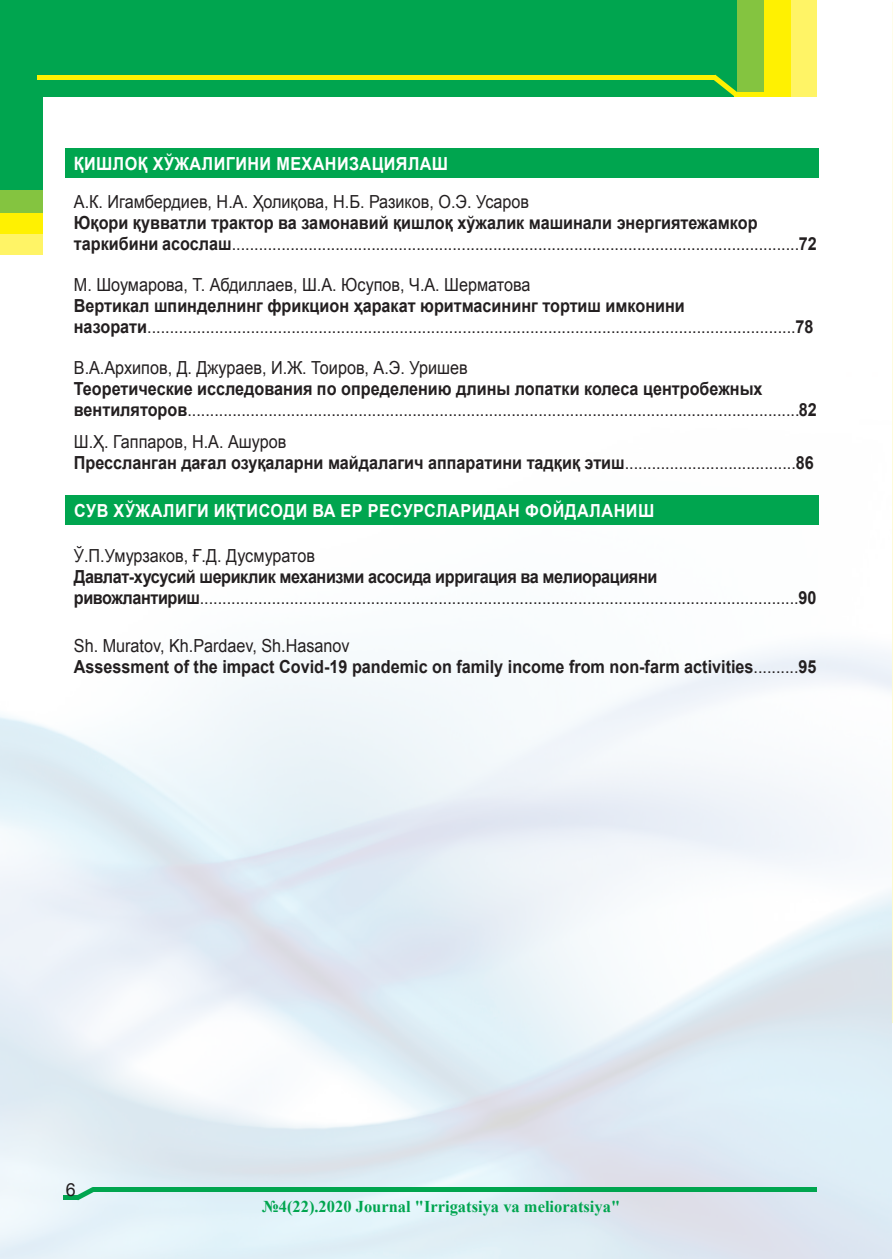
<style>
.page{position:relative;width:893px;height:1259px;background:#fff}
.page>*{position:absolute;margin:0;border:0;box-sizing:border-box;transform-origin:0 0}
.OSN{font:18px "Arial";color:#231f20;scale:.9 1}
.OSN-2{font:700 18px "Arial";color:#231f20;scale:.9 1}
.OSN-3{font:700 18px "Arial";letter-spacing:.025em;color:#fff;scale:.9 1}
.OSN-4{font:700 18px "Arial";letter-spacing:-.025em;color:#231f20;scale:.9 1}
.OSN-5{font:18px "Arial";color:#231f20}
.t1{font:700 16.5px "Times New Roman";color:#00a54f}
.s1{font-weight:700}
.s2{font-weight:400}
</style>
<div class="page">
<img style="left:0;top:14px;width:892px;height:1245px">
<div style="left:65px;top:149px;width:753px;height:29px;background:#00a54f"></div>
<div style="left:65px;top:495px;width:753px;height:29px;background:#00a54f"></div>
<svg style="left:892px;top:2px;width:1px;height:1021px"></svg>
<div style="left:388px;top:1px;width:428px;height:96px;background:#fff466"></div>
<div style="left:358px;top:1px;width:432px;height:96px;background:#fff101"></div>
<div style="left:177px;top:1px;width:586px;height:96px;background:#84c440"></div>
<div style="left:0;top:1px;width:737px;height:96px;background:#00a54f"></div>
<div style="left:0;top:160px;width:42px;height:95px;background:#fff466"></div>
<div style="left:0;top:160px;width:42px;height:73px;background:#fff101"></div>
<div style="left:0;top:160px;width:42px;height:53px;background:#84c440"></div>
<div style="left:0;top:95px;width:42px;height:95px;background:#00a54f"></div>
<hr style="left:37px;top:75px;width:678px;height:4px;background:#fff101">
<div style="left:735px;top:92px;width:29px;height:5px;background:#fff101"></div>
<svg style="left:712px;top:75px;width:25px;height:22px"></svg>
<hr style="left:93px;top:1187px;width:723px;height:4px;background:#00a54f">
<div style="left:64px;top:1195px;width:14px;height:5px;background:#00a54f"></div>
<svg style="left:76px;top:1187px;width:19px;height:13px"></svg>
<p class="OSN-3" style="left:74px;top:151px;width:417px">ҚИШЛОҚ ХЎЖАЛИГИНИ МЕХАНИЗАЦИЯЛАШ</p>
<p class="OSN" style="left:74px;top:189px;width:507px">А.К. Игамбердиев, Н.А. Ҳолиқова, Н.Б. Разиков, О.Э. Усаров</p>
<p class="OSN-2" style="left:74px;top:210px;width:761px">Юқори қувватли трактор ва замонавий қишлоқ хўжалик машинали энергиятежамкор</p>
<p class="OSN" style="left:74px;top:231px;width:827px"><span class="s1">таркибини асослаш</span>..............................................................................................................................<span class="s1">72</span></p>
<p class="OSN" style="left:74px;top:272px;width:509px">М. Шоумарова, Т. Абдиллаев, Ш.А. Юсупов, Ч.А. Шерматова</p>
<p class="OSN-2" style="left:74px;top:293px;width:680px">Вeртикал шпиндeлнинг фрикцион ҳаракат юритмасининг тортиш имконини</p>
<p class="OSN" style="left:74px;top:314px;width:823px"><span class="s1">назорати</span>................................................................................................................................................<span class="s1">78</span></p>
<p class="OSN" style="left:74px;top:355px;width:439px">В.А.Архипов, Д. Джураев, И.Ж. Тоиров, А.Э. Уришев</p>
<p class="OSN-2" style="left:74px;top:376px;width:767px">Теоретические исследования по определению длины лопатки колеса центробежных</p>
<p class="OSN" style="left:74px;top:397px;width:827px"><span class="s1">вентиляторов</span>........................................................................................................................................<span class="s1">82</span></p>
<p class="OSN" style="left:74px;top:429px;width:238px">Ш.Ҳ. Гаппаров, Н.А. Ашуров</p>
<p class="OSN-2" style="left:74px;top:450px;width:824px">Прессланган дағал озуқаларни майдалагич аппаратини тадқиқ этиш<span class="s2">......................................</span>86</p>
<p class="OSN-3" style="left:74px;top:498px;width:646px">СУВ ХЎЖАЛИГИ ИҚТИСОДИ ВА ЕР РЕСУРСЛАРИДАН ФОЙДАЛАНИШ</p>
<p class="OSN" style="left:74px;top:543px;width:270px">Ў.П.Умурзаков, Ғ.Д. Дусмуратов</p>
<p class="OSN-4" style="left:74px;top:564px;width:650px">Давлат-хусусий шериклик механизми асосида ирригация ва мелиорацияни</p>
<p class="OSN" style="left:74px;top:585px;width:826px"><span class="s1">ривожлантириш</span>.....................................................................................................................................<span class="s1">90</span></p>
<p class="OSN" style="left:74px;top:633px;width:308px">Sh. Muratov, Kh.Pardaev, Sh.Hasanov</p>
<p class="OSN-2" style="left:74px;top:654px;width:827px">Assessment of the impact Сovid-19 pandemiс on family income from non-farm activities<span class="s2">..........</span>95</p>
<p class="OSN-5" style="left:66px;top:1177px;width:12px">6</p>
<p class="t1" style="left:262px;top:1194px;width:360px">№4(22).2020 Journal "Irrigatsiya va melioratsiya"</p>
</div>
